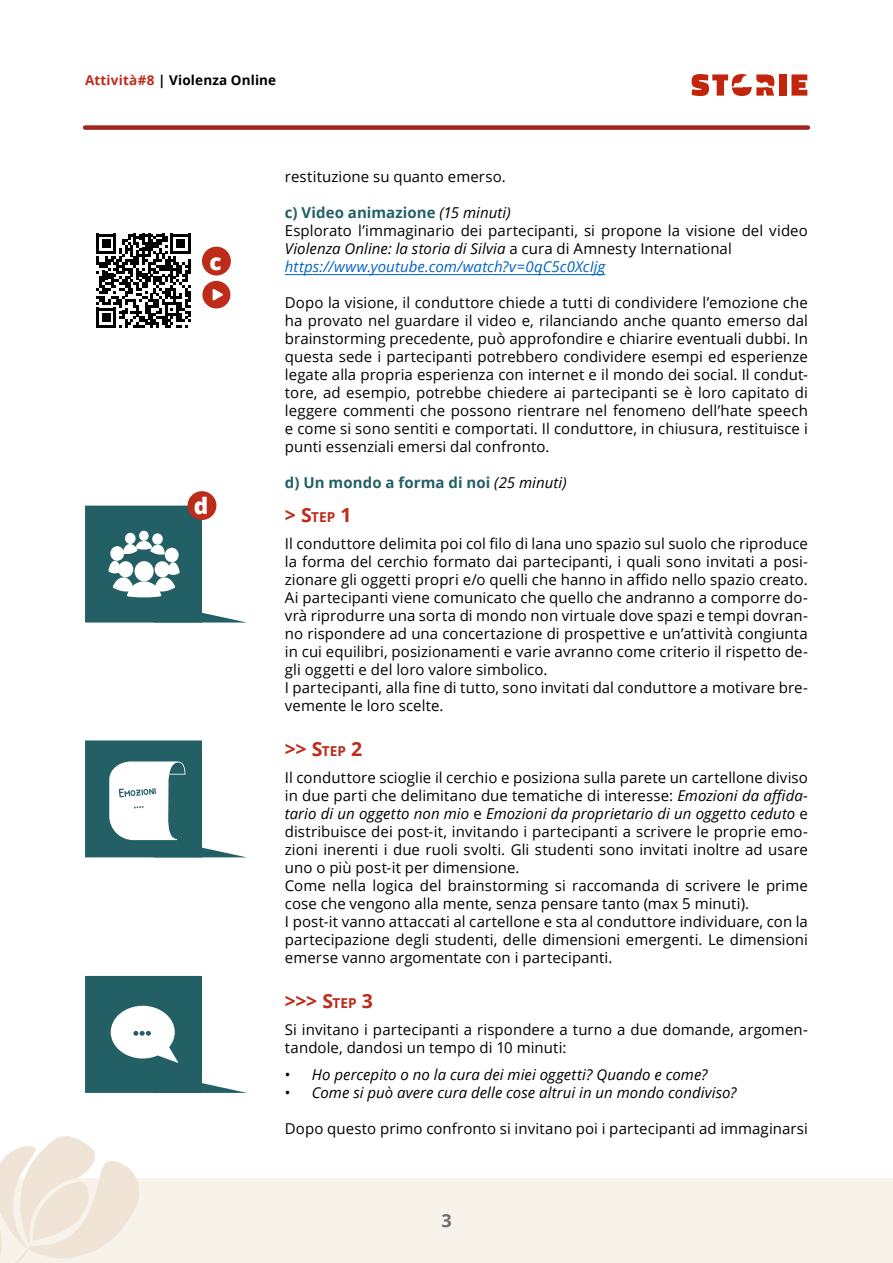
<style>
.page{position:relative;width:893px;height:1263px;background:#fff}
.page>*{position:absolute;margin:0;border:0;box-sizing:border-box;transform-origin:0 0}
.t1{font:800 22.5px "Open Sans";color:#fff}
.t2{font:700 19.5px "Open Sans";color:#bd2b1a}
.t3{font:700 18px "Open Sans";color:#706f6f}
.t4{font:15px/18px "Open Sans";letter-spacing:.005em;color:#000}
.t5{font:italic 15px "Open Sans";letter-spacing:.005em;color:#000}
.t6{font:700 15px "Open Sans";letter-spacing:.005em;color:#236065}
.t7{font:700 13.5px "Open Sans";letter-spacing:.01em;color:#000}
.s1{color:#bd2b1a}
.s2{font-weight:700;color:#236065}
.s3{font-style:italic}
.s4{font-style:italic;color:#0563c1}
.s5{font-weight:400;font-style:italic;color:#000}
.s6{font-size:13.65px}
.s7{font-style:normal}
</style>
<div class="page">
<div style="left:0;top:1178px;width:893px;height:85px;background:#f7f2ea"></div>
<div style="left:85px;top:125px;width:723px;height:5px;background:#9f271f"></div>
<svg style="left:791px;top:74px;width:16px;height:22px"></svg>
<div style="left:779px;top:74px;width:7px;height:22px;background:#c2240c"></div>
<svg style="left:692px;top:74px;width:82px;height:22px"></svg>
<svg style="left:0;top:1136px;width:139px;height:127px"></svg>
<hr style="left:285px;top:274px;width:320px;height:1px;background:#0563c1">
<svg style="left:96px;top:234px;width:94px;height:94px"></svg>
<div style="left:202px;top:247px;width:29px;height:28px;background:#bd2b1a;border-radius:50%"></div>
<svg style="left:202px;top:281px;width:28px;height:27px"></svg>
<svg style="left:85px;top:506px;width:159px;height:116px"></svg>
<div style="left:188px;top:491px;width:28px;height:29px;background:#bd2b1a;border-radius:50%"></div>
<svg style="left:85px;top:740px;width:160px;height:117px"></svg>
<svg style="left:85px;top:976px;width:162px;height:117px"></svg>
<p class="t7" style="left:85px;top:71px;width:193px"><span class="s1">Attività#8</span> | Violenza Online</p>
<h1 class="t1" style="left:209px;top:244px;width:14px">c</h1>
<h1 class="t1" style="left:194px;top:489px;width:16px">d</h1>
<p class="t4" style="left:285px;top:167px;width:222px">restituzione su quanto emerso.</p>
<p class="t4" style="left:285px;top:203px;width:524px"><span class="s2">c) Video animazione</span> <span class="s3">(15 minuti)<br></span>Esplorato l’immaginario dei partecipanti, si propone la visione del video <span class="s3">Violenza Online: la storia di Silvia</span> a cura di Amnesty International <span class="s4">https://www.youtube.com/watch?v=0qC5c0XcIjg</span></p>
<p class="t4" style="left:285px;top:293px;width:524px;text-align:justify">Dopo la visione, il conduttore chiede a tutti di condividere l’emozione che ha provato nel guardare il video e, rilanciando anche quanto emerso dal brainstorming precedente, può approfondire e chiarire eventuali dubbi. In questa sede i partecipanti potrebbero condividere esempi ed esperienze legate alla propria esperienza con internet e il mondo dei social. Il condut&shy;tore, ad esempio, potrebbe chiedere ai partecipanti se è loro capitato di leggere commenti che possono rientrare nel fenomeno dell’hate speech e come si sono sentiti e comportati. Il conduttore, in chiusura, restituisce i punti essenziali emersi dal confronto.</p>
<p class="t6" style="left:285px;top:472px;width:283px">d) Un mondo a forma di noi <span class="s5">(25 minuti)</span></p>
<h2 class="t2" style="left:285px;top:501px;width:68px">&gt; S<span class="s6">TEP</span> 1</h2>
<p class="t4" style="left:285px;top:534px;width:524px">Il conduttore delimita poi col filo di lana uno spazio sul suolo che riproduce la forma del cerchio formato dai partecipanti, i quali sono invitati a posi&shy;zionare gli oggetti propri e/o quelli che hanno in affido nello spazio creato.<br>Ai partecipanti viene comunicato che quello che andranno a comporre do&shy;vrà riprodurre una sorta di mondo non virtuale dove spazi e tempi dovran&shy;no rispondere ad una concertazione di prospettive e un’attività congiunta in cui equilibri, posizionamenti e varie avranno come criterio il rispetto de&shy;gli oggetti e del loro valore simbolico.<br>I partecipanti, alla fine di tutto, sono invitati dal conduttore a motivare bre&shy;vemente le loro scelte.</p>
<h2 class="t2" style="left:285px;top:735px;width:79px">&gt;&gt; S<span class="s6">TEP</span> 2</h2>
<p class="t4" style="left:285px;top:768px;width:524px">Il conduttore scioglie il cerchio e posiziona sulla parete un cartellone diviso in due parti che delimitano due tematiche di interesse: <span class="s3">Emozioni da affida&shy;tario di un oggetto non mio</span> e <span class="s3">Emozioni da proprietario di un oggetto ceduto</span> e distribuisce dei post-it, invitando i partecipanti a scrivere le proprie emo&shy;zioni inerenti i due ruoli svolti. Gli studenti sono invitati inoltre ad usare uno o più post-it per dimensione.<br>Come nella logica del brainstorming si raccomanda di scrivere le prime cose che vengono alla mente, senza pensare tanto (max 5 minuti).<br>I post-it vanno attaccati al cartellone e sta al conduttore individuare, con la partecipazione degli studenti, delle dimensioni emergenti. Le dimensioni emerse vanno argomentate con i partecipanti.</p>
<h2 class="t2" style="left:285px;top:987px;width:90px">&gt;&gt;&gt; S<span class="s6">TEP</span> 3</h2>
<p class="t4" style="left:285px;top:1020px;width:524px">Si invitano i partecipanti a rispondere a turno a due domande, argomen&shy;tandole, dandosi un tempo di 10 minuti:</p>
<p class="t5" style="left:285px;top:1064px;width:424px"><span class="s7">•</span> Ho percepito o no la cura dei miei oggetti? Quando e come?</p>
<p class="t5" style="left:285px;top:1082px;width:453px"><span class="s7">•</span> Come si può avere cura delle cose altrui in un mondo condiviso?</p>
<p class="t4" style="left:285px;top:1119px;width:524px">Dopo questo primo confronto si invitano poi i partecipanti ad immaginarsi</p>
<p class="t3" style="left:441px;top:1208px;width:12px">3</p>
</div>
